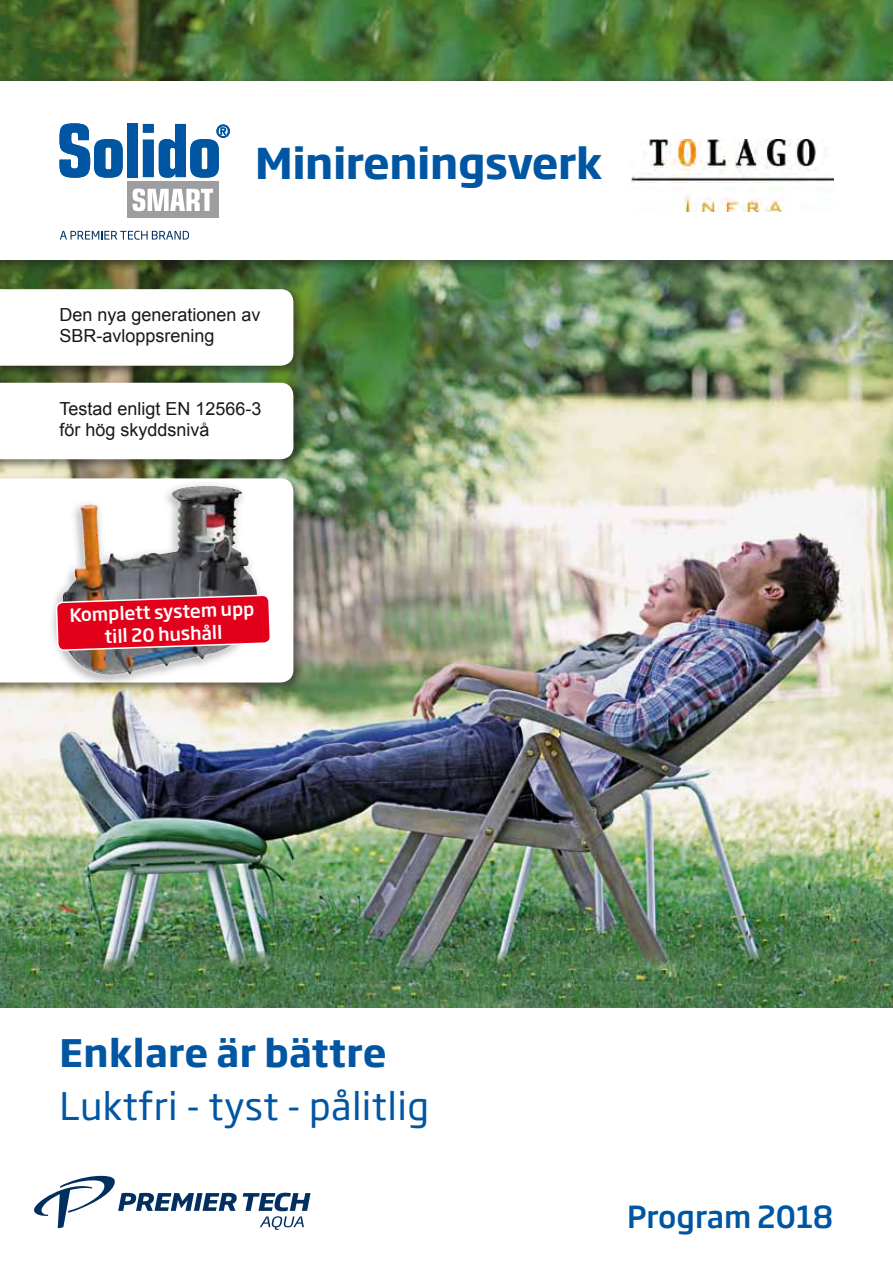
<style>
.page{position:relative;width:893px;height:1263px;background:#fff}
.page>*{position:absolute;margin:0;border:0;box-sizing:border-box;transform-origin:0 0}
.t1{font:700 42px "Soho Gothic Pro";letter-spacing:-.01em;color:#0056a2}
.t2{font:37.5px "Soho Gothic Pro";letter-spacing:.01em;color:#0056a2}
.t3{font:700 37.5px "Soho Gothic Pro";letter-spacing:.01em;color:#0056a2}
.t4{font:500 30px "Soho Gothic Pro";color:#0056a2}
.t5{font:18px/21.6px "Arial";color:#1a171c}
.t6{font:500 18px/22.5px "Soho Gothic Pro";color:#fff;text-align:center}
</style>
<div class="page">
<img style="left:0;top:0;width:893px;height:1008px">
<div style="left:0;top:76px;width:893px;height:197px;background:#1a171c;opacity:.5"></div>
<div style="left:0;top:81px;width:893px;height:178px;background:#fff"></div>
<svg style="left:60px;top:231px;width:129px;height:9px"></svg>
<div style="left:127px;top:182px;width:91px;height:36px;background:#9c9e9f"></div>
<svg style="left:133px;top:189px;width:80px;height:22px"></svg>
<svg style="left:60px;top:123px;width:63px;height:55px"></svg>
<div style="left:127px;top:124px;width:11px;height:53px;background:#0056a2"></div>
<svg style="left:143px;top:124px;width:87px;height:54px"></svg>
<div style="left:0;top:286px;width:305px;height:91px;background:#1a171c;opacity:.5"></div>
<svg style="left:0;top:289px;width:293px;height:77px"></svg>
<div style="left:0;top:380px;width:305px;height:91px;background:#1a171c;opacity:.5"></div>
<svg style="left:0;top:383px;width:293px;height:76px"></svg>
<div style="left:0;top:475px;width:305px;height:219px;background:#1a171c;opacity:.5"></div>
<svg style="left:0;top:478px;width:293px;height:204px"></svg>
<div style="left:49px;top:480px;width:216px;height:207px;background:#4b4b4d;opacity:.55"></div>
<div style="left:55px;top:481px;width:208px;height:198px;background:#fff"></div>
<img style="left:58px;top:486px;width:185px;height:189px">
<svg style="left:55px;top:515px;width:217px;height:135px"></svg>
<img style="left:631px;top:139px;width:202px;height:73px">
<svg style="left:243px;top:1193px;width:67px;height:37px"></svg>
<svg style="left:34px;top:1176px;width:203px;height:52px"></svg>
<h1 class="t1" style="left:255px;top:130px;width:349px">Minireningsverk</h1>
<p class="t5" style="left:60px;top:304px;width:203px">Den nya generationen av<br>SBR-avloppsrening</p>
<p class="t5" style="left:60px;top:398px;width:204px">Testad enligt EN 12566-3 för hög skyddsnivå</p>
<p class="t6" style="left:69px;top:603px;width:186px;rotate:-2deg">Komplett system upp till 20 hushåll</p>
<h2 class="t3" style="left:60px;top:1023px;width:329px">Enklare är bättre</h2>
<h2 class="t2" style="left:60px;top:1077px;width:371px">Luktfri - tyst - pålitlig</h2>
<h3 class="t4" style="left:627px;top:1193px;width:208px">Program 2018</h3>
</div>
